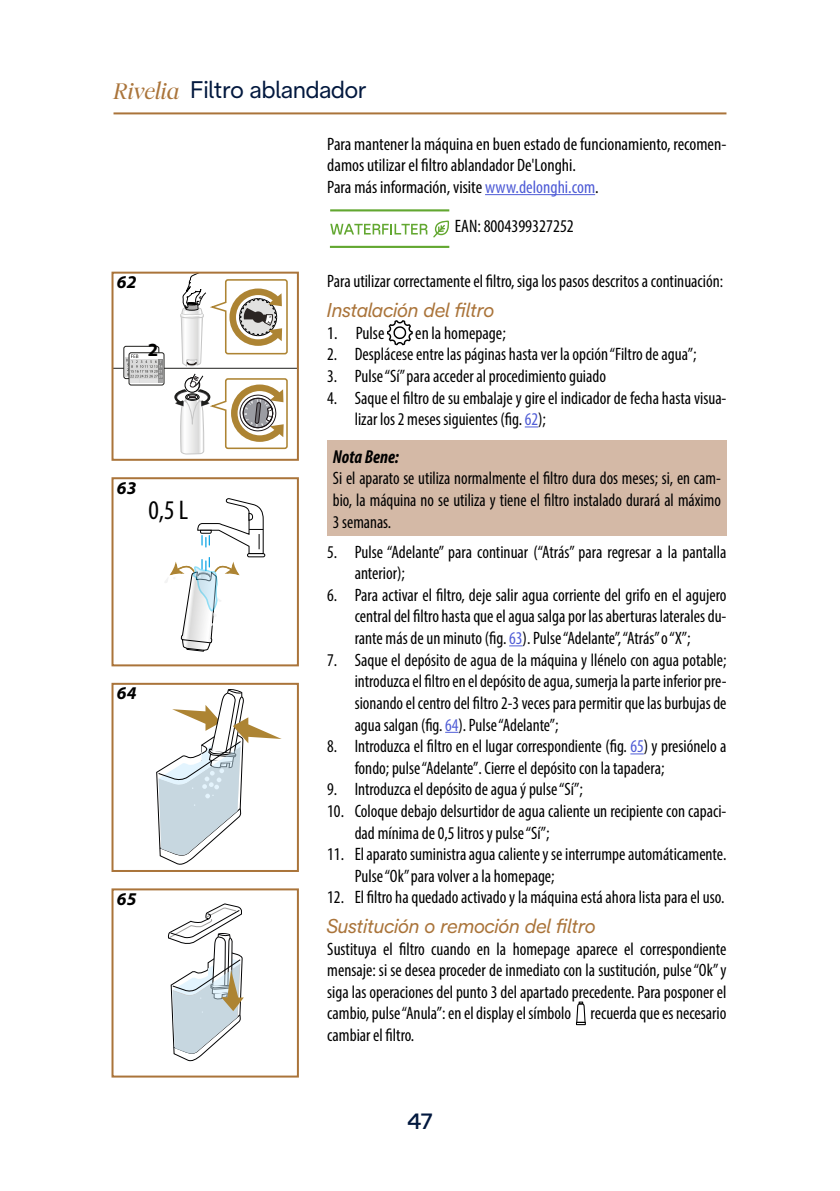
<style>
.page{position:relative;width:840px;height:1191px;background:#fff}
.page>*{position:absolute;margin:0;border:0;box-sizing:border-box;transform-origin:0 0}
.t1{font:condensed 27px "Myriad Pro";color:#000}
.t2{font:24px "De Longhi Sans";color:#02183e}
.t3{font:500 22px "De Longhi Sans";color:#02183e}
.t4{font:italic 20px "De Longhi Sans";color:#aa743a}
.t5{font:italic 700 condensed 18.8px "Myriad Pro";color:#000;scale:.96 1}
.t6{font:700 18.6px "Myriad Pro";color:#000}
.t7{font:condensed 18px/21.6px "Myriad Pro";color:#000}
.t8{font:condensed 18px/21.6px "Myriad Pro";color:#000;text-align:justify;scale:.95 1}
.t9{font:condensed 18px/21.6px "Myriad Pro";color:#000;scale:.96 1}
.t10{font:italic 700 18px "Myriad Pro";color:#000}
.s1{font-family:"De Longhi Serif";font-style:italic;color:#aa743a}
.s2{color:#4f5cd6}
</style>
<div class="page">
<hr style="left:113px;top:112px;width:613px;height:2px;background:#aa743a">
<hr style="left:485px;top:194px;width:110px;height:1px;background:#4f5cd6">
<svg style="left:524px;top:426px;width:14px;height:1px"></svg>
<svg style="left:509px;top:645px;width:13px;height:1px"></svg>
<svg style="left:445px;top:732px;width:13px;height:1px"></svg>
<svg style="left:630px;top:753px;width:13px;height:1px"></svg>
<svg style="left:330px;top:224px;width:97px;height:10px"></svg>
<hr style="left:330px;top:209px;width:119px;height:2px;background:#62a730">
<hr style="left:330px;top:246px;width:119px;height:2px;background:#62a730">
<svg style="left:433px;top:220px;width:16px;height:17px"></svg>
<svg style="left:387px;top:320px;width:25px;height:25px"></svg>
<div style="left:327px;top:440px;width:399px;height:96px;background:#d4b9a6"></div>
<svg style="left:576px;top:1001px;width:9px;height:24px"></svg>
<hr style="left:112px;top:368px;width:186px;height:1px;background:#1e1e1c">
<div style="left:123px;top:346px;width:36px;height:33px;border:1px solid #1e1e1c;border-radius:2px"></div>
<div style="left:129px;top:352px;width:35px;height:33px;border:1px solid #1e1e1c;border-radius:2px"></div>
<svg style="left:125px;top:354px;width:38px;height:29px"></svg>
<svg style="left:180px;top:275px;width:108px;height:92px"></svg>
<svg style="left:174px;top:373px;width:114px;height:82px"></svg>
<div style="left:111px;top:272px;width:188px;height:189px;border:2px solid #aa743a"></div>
<div style="left:247px;top:553px;width:18px;height:4px;border:1px solid #000;border-radius:2px"></div>
<svg style="left:165px;top:498px;width:99px;height:154px"></svg>
<div style="left:111px;top:477px;width:188px;height:189px;border:2px solid #aa743a"></div>
<svg style="left:156px;top:689px;width:125px;height:176px"></svg>
<div style="left:111px;top:683px;width:188px;height:189px;border:2px solid #aa743a"></div>
<svg style="left:168px;top:903px;width:76px;height:159px"></svg>
<div style="left:111px;top:888px;width:188px;height:189px;border:2px solid #aa743a"></div>
<h2 class="t2" style="left:113px;top:75px;width:254px"><span class="s1">Rivelia</span> Filtro ablandador</h2>
<p class="t7" style="left:327px;top:133px;width:400px">Para mantener la máquina en buen estado de funcionamiento, recomen&shy;damos utilizar el filtro ablandador De'Longhi.<br>Para más información, visite <span class="s2">www.delonghi.com</span>.</p>
<p class="t7" style="left:454px;top:215px;width:120px">EAN: 8004399327252</p>
<p class="t10" style="left:117px;top:270px;width:21px">62</p>
<p class="t6" style="left:148px;top:338px;width:12px">2</p>
<p class="t10" style="left:117px;top:476px;width:21px">63</p>
<h1 class="t1" style="left:148px;top:494px;width:41px">0,5 L</h1>
<p class="t10" style="left:117px;top:681px;width:21px">64</p>
<p class="t10" style="left:117px;top:887px;width:21px">65</p>
<p class="t7" style="left:327px;top:270px;width:397px">Para utilizar correctamente el filtro, siga los pasos descritos a continuación:</p>
<p class="t4" style="left:327px;top:297px;width:168px">Instalación del filtro</p>
<p class="t7" style="left:327px;top:322px;width:59px">1. Pulse</p>
<p class="t7" style="left:415px;top:322px;width:92px">en la homepage;</p>
<p class="t7" style="left:327px;top:343px;width:370px">2. Desplácese entre las páginas hasta ver la opción “Filtro de agua”;</p>
<p class="t7" style="left:327px;top:365px;width:280px">3. Pulse “Sí” para acceder al procedimiento guiado</p>
<p class="t7" style="left:354px;top:386px;width:373px;text-indent:-27px">4. Saque el filtro de su embalaje y gire el indicador de fecha hasta visua&shy;lizar los 2 meses siguientes (fig. <span class="s2">62</span>);</p>
<p class="t5" style="left:333px;top:445px;width:70px">Nota Bene:</p>
<p class="t8" style="left:333px;top:467px;width:409px">Si el aparato se utiliza normalmente el filtro dura dos meses; si, en cam&shy;bio, la máquina no se utiliza y tiene el filtro instalado durará al máximo 3 semanas.</p>
<p class="t7" style="left:354px;top:540px;width:373px;text-indent:-27px">5. Pulse “Adelante” para continuar (“Atrás” para regresar a la pantalla anterior);</p>
<p class="t7" style="left:354px;top:584px;width:373px;text-align:justify;text-indent:-27px">6. Para activar el filtro, deje salir agua corriente del grifo en el agujero central del filtro hasta que el agua salga por las aberturas laterales du&shy;rante más de un minuto (fig. <span class="s2">63</span>). Pulse “Adelante”, “Atrás” o “X”;</p>
<p class="t7" style="left:354px;top:648px;width:373px;text-align:justify;text-indent:-27px">7. Saque el depósito de agua de la máquina y llénelo con agua potable; introduzca el filtro en el depósito de agua, sumerja la parte inferior pre&shy;sionando el centro del filtro 2-3 veces para permitir que las burbujas de agua salgan (fig. <span class="s2">64</span>). Pulse “Adelante”;</p>
<p class="t9" style="left:354px;top:735px;width:388px;text-indent:-27px">8. Introduzca el filtro en el lugar correspondiente (fig. <span class="s2">65</span>) y presiónelo a fondo; pulse “Adelante”. Cierre el depósito con la tapadera;</p>
<p class="t7" style="left:327px;top:778px;width:257px">9. Introduzca el depósito de agua ý pulse “Sí”;</p>
<p class="t7" style="left:354px;top:800px;width:373px;text-indent:-27px">10. Coloque debajo delsurtidor de agua caliente un recipiente con capaci&shy;dad mínima de 0,5 litros y pulse “Sí”;</p>
<p class="t7" style="left:354px;top:843px;width:373px;text-indent:-27px">11. El aparato suministra agua caliente y se interrumpe automáticamente.<br>Pulse “Ok” para volver a la homepage;</p>
<p class="t7" style="left:327px;top:886px;width:398px">12. El filtro ha quedado activado y la máquina está ahora lista para el uso.</p>
<p class="t4" style="left:327px;top:914px;width:270px">Sustitución o remoción del filtro</p>
<p class="t7" style="left:327px;top:937px;width:400px;text-align:justify">Sustituya el filtro cuando en la homepage aparece el correspondiente mensaje: si se desea proceder de inmediato con la sustitución, pulse “Ok” y siga las operaciones del punto 3 del apartado precedente. Para posponer el cambio, pulse “Anula”: en el display el símbolo recuerda que es necesario cambiar el filtro.</p>
<p class="t3" style="left:407px;top:1108px;width:27px">47</p>
</div>
